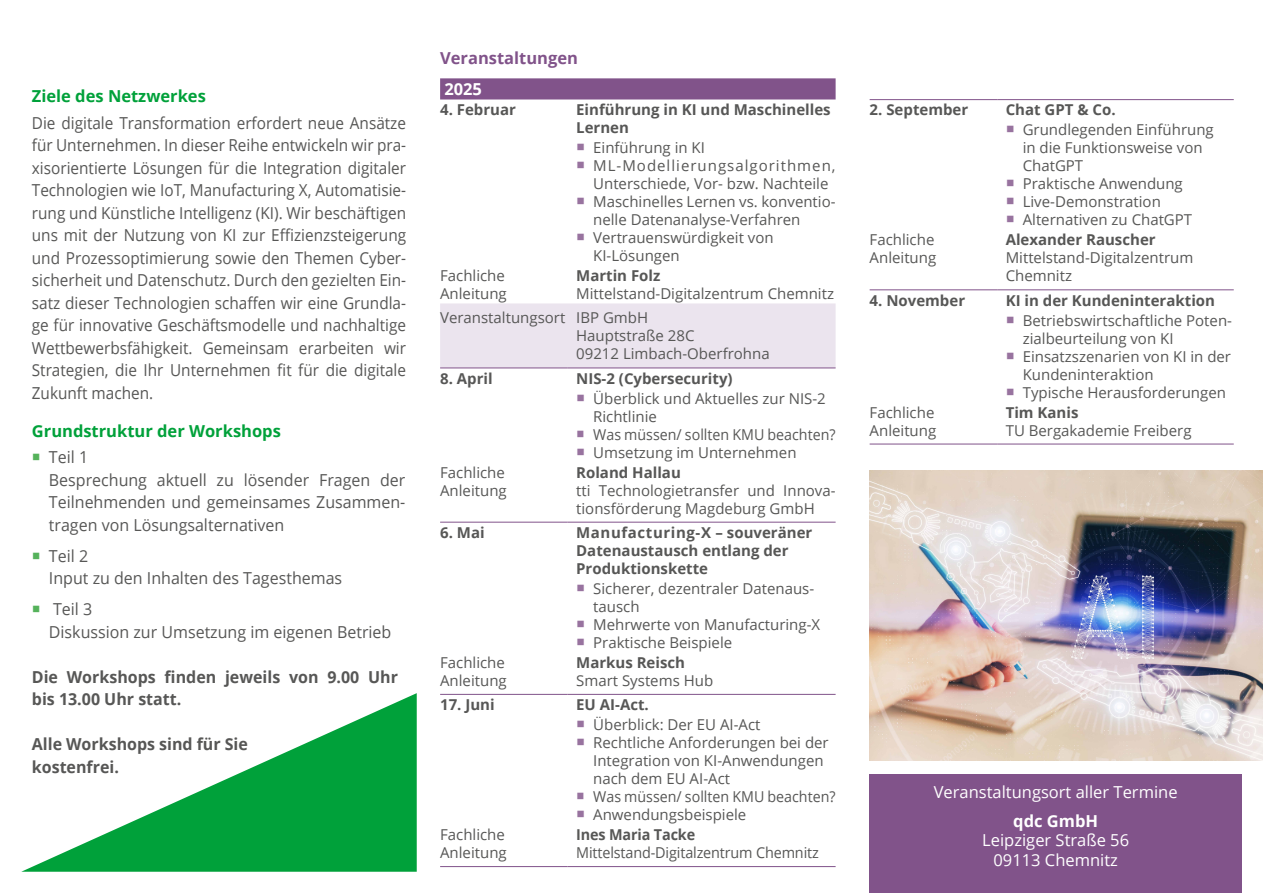
<style>
.page{position:relative;width:1263px;height:893px;background:#fff}
.page>*{position:absolute;margin:0;border:0;box-sizing:border-box;transform-origin:0 0}
.t1{font:16.5px/22.5px "Open Sans";color:#575756;text-align:justify;scale:.93 1}
.t2{font:16.5px/22.5px "Open Sans";color:#575756}
.t3{font:700 16.5px/22.5px "Open Sans";color:#575756}
.t4{font:16.5px/19.8px "Open Sans";color:#fff;text-align:center}
.t5{font:700 16.5px "Open Sans";color:#00a13a}
.t6{font:700 16.5px "Open Sans";color:#81538a}
.t7{font:700 16.5px "Open Sans";color:#fff}
.t8{font:15px/18px "Open Sans";color:#575756}
.t9{font:700 15px/18px "Open Sans";color:#575756}
.t10{font:15px "Open Sans";color:#575756;scale:.96 1}
.t11{font:700 15px "Open Sans";color:#575756;scale:.96 1}
</style>
<div class="page">
<svg style="left:21px;top:693px;width:396px;height:179px"></svg>
<div style="left:870px;top:775px;width:372px;height:118px;background:#81538a"></div>
<div style="left:440px;top:78px;width:396px;height:21px;background:#81538a"></div>
<div style="left:440px;top:303px;width:396px;height:65px;background:#ebe4ee"></div>
<hr style="left:440px;top:522px;width:128px;height:1px;background:#81538a">
<hr style="left:440px;top:694px;width:128px;height:1px;background:#81538a">
<hr style="left:440px;top:866px;width:128px;height:1px;background:#81538a">
<hr style="left:568px;top:522px;width:268px;height:1px;background:#81538a">
<hr style="left:568px;top:694px;width:268px;height:1px;background:#81538a">
<hr style="left:568px;top:866px;width:268px;height:1px;background:#81538a">
<hr style="left:440px;top:368px;width:128px;height:1px;background:#81538a">
<hr style="left:568px;top:368px;width:268px;height:1px;background:#81538a">
<hr style="left:870px;top:289px;width:127px;height:1px;background:#81538a">
<hr style="left:870px;top:444px;width:127px;height:1px;background:#81538a">
<hr style="left:997px;top:289px;width:237px;height:1px;background:#81538a">
<hr style="left:997px;top:444px;width:237px;height:1px;background:#81538a">
<hr style="left:870px;top:99px;width:127px;height:1px;background:#81538a">
<hr style="left:997px;top:99px;width:237px;height:1px;background:#81538a">
<img style="left:870px;top:471px;width:393px;height:289px">
<p class="t5" style="left:32px;top:84px;width:176px">Ziele des Netzwerkes</p>
<p class="t1" style="left:32px;top:111px;width:404px">Die digitale Transformation erfordert neue Ansätze für Unternehmen. In dieser Reihe entwickeln wir pra&shy;xisorientierte Lösungen für die Integration digitaler Technologien wie IoT, Manufacturing X, Automatisie&shy;rung und Künstliche Intelligenz (KI). Wir beschäftigen uns mit der Nutzung von KI zur Effizienzsteigerung und Prozessoptimierung sowie den Themen Cyber&shy;sicherheit und Datenschutz. Durch den gezielten Ein&shy;satz dieser Technologien schaffen wir eine Grundla&shy;ge für innovative Geschäftsmodelle und nachhaltige Wettbewerbsfähigkeit. Gemeinsam erarbeiten wir Strategien, die Ihr Unternehmen fit für die digitale Zukunft machen.</p>
<p class="t5" style="left:32px;top:419px;width:251px">Grundstruktur der Workshops</p>
<p class="t2" style="left:49px;top:446px;width:358px">Teil 1<br>Besprechung aktuell zu lösender Fragen der<br>Teilnehmenden und gemeinsames Zusammen&shy;tragen von Lösungsalternativen</p>
<p class="t2" style="left:49px;top:544px;width:295px">Teil 2<br>Input zu den Inhalten des Tagesthemas</p>
<p class="t2" style="left:49px;top:598px;width:344px">Teil 3<br>Diskussion zur Umsetzung im eigenen Betrieb</p>
<p class="t3" style="left:32px;top:665px;width:368px">Die Workshops finden jeweils von 9.00 Uhr bis 13.00 Uhr statt.</p>
<p class="t3" style="left:32px;top:733px;width:217px">Alle Workshops sind für Sie kostenfrei.</p>
<p class="t6" style="left:440px;top:47px;width:139px">Veranstaltungen</p>
<p class="t7" style="left:444px;top:78px;width:39px">2025</p>
<p class="t9" style="left:440px;top:100px;width:77px">4. Februar</p>
<p class="t9" style="left:576px;top:100px;width:256px">Einführung in KI und Maschinelles<br>Lernen</p>
<p class="t8" style="left:593px;top:138px;width:244px">Einführung in KI<br>ML-Modellierungsalgorithmen,<br>Unterschiede, Vor- bzw. Nachteile<br>Maschinelles Lernen vs. konventio&shy;nelle Datenanalyse-Verfahren<br>Vertrauenswürdigkeit von<br>KI-Lösungen</p>
<p class="t8" style="left:440px;top:266px;width:68px">Fachliche<br>Anleitung</p>
<p class="t9" style="left:576px;top:266px;width:86px">Martin Folz</p>
<p class="t8" style="left:440px;top:281px;width:395px;line-height:24.3px;text-indent:136px">Mittelstand-Digitalzentrum Chemnitz<br>Veranstaltungsort IBP GmbH</p>
<p class="t8" style="left:576px;top:327px;width:195px">Hauptstraße 28C<br>09212 Limbach-Oberfrohna</p>
<p class="t9" style="left:440px;top:369px;width:54px">8. April</p>
<p class="t9" style="left:576px;top:369px;width:158px">NIS-2 (Cybersecurity)</p>
<p class="t8" style="left:593px;top:389px;width:244px">Überblick und Aktuelles zur NIS-2<br>Richtlinie<br>Was müssen/ sollten KMU beachten?<br>Umsetzung im Unternehmen</p>
<p class="t8" style="left:440px;top:463px;width:68px">Fachliche<br>Anleitung</p>
<p class="t9" style="left:576px;top:463px;width:106px">Roland Hallau</p>
<p class="t8" style="left:576px;top:481px;width:261px">tti Technologietransfer und Innova&shy;tionsförderung Magdeburg GmbH</p>
<p class="t9" style="left:440px;top:523px;width:46px">6. Mai</p>
<p class="t9" style="left:576px;top:523px;width:238px">Manufacturing-X – souveräner<br>Datenaustausch entlang der<br>Produktionskette</p>
<p class="t8" style="left:593px;top:579px;width:228px">Sicherer, dezentraler Datenaus&shy;tausch<br>Mehrwerte von Manufacturing-X<br>Praktische Beispiele</p>
<p class="t8" style="left:440px;top:653px;width:68px">Fachliche<br>Anleitung</p>
<p class="t9" style="left:576px;top:653px;width:110px">Markus Reisch</p>
<p class="t8" style="left:576px;top:671px;width:138px">Smart Systems Hub</p>
<p class="t9" style="left:440px;top:695px;width:56px">17. Juni</p>
<p class="t9" style="left:576px;top:695px;width:74px">EU AI-Act.</p>
<p class="t8" style="left:593px;top:715px;width:244px">Überblick: Der EU AI-Act<br>Rechtliche Anforderungen bei der<br>Integration von KI-Anwendungen nach dem EU AI-Act<br>Was müssen/ sollten KMU beachten?<br>Anwendungsbeispiele</p>
<p class="t8" style="left:440px;top:825px;width:68px">Fachliche<br>Anleitung</p>
<p class="t11" style="left:576px;top:824px;width:125px">Ines Maria Tacke</p>
<p class="t10" style="left:576px;top:842px;width:254px">Mittelstand-Digitalzentrum Chemnitz</p>
<p class="t9" style="left:870px;top:101px;width:100px">2. September</p>
<p class="t9" style="left:1006px;top:101px;width:112px">Chat GPT &amp; Co.</p>
<p class="t8" style="left:1023px;top:120px;width:193px">Grundlegenden Einführung in die Funktionsweise von<br>ChatGPT<br>Praktische Anwendung<br>Live-Demonstration<br>Alternativen zu ChatGPT</p>
<p class="t8" style="left:870px;top:230px;width:68px">Fachliche<br>Anleitung</p>
<p class="t9" style="left:1006px;top:230px;width:151px">Alexander Rauscher</p>
<p class="t8" style="left:1006px;top:248px;width:189px">Mittelstand-Digitalzentrum<br>Chemnitz</p>
<p class="t9" style="left:870px;top:291px;width:97px">4. November</p>
<p class="t9" style="left:1006px;top:291px;width:211px">KI in der Kundeninteraktion</p>
<p class="t8" style="left:1023px;top:311px;width:211px">Betriebswirtschaftliche Poten&shy;zialbeurteilung von KI<br>Einsatzszenarien von KI in der<br>Kundeninteraktion<br>Typische Herausforderungen</p>
<p class="t8" style="left:870px;top:403px;width:68px">Fachliche<br>Anleitung</p>
<p class="t9" style="left:1006px;top:403px;width:74px">Tim Kanis</p>
<p class="t8" style="left:1006px;top:421px;width:187px">TU Bergakademie Freiberg</p>
<p class="t4" style="left:934px;top:782px;width:245px">Veranstaltungsort aller Termine</p>
<p class="t7" style="left:1013px;top:809px;width:86px">qdc GmbH</p>
<p class="t4" style="left:982px;top:830px;width:148px">Leipziger Straße 56<br>09113 Chemnitz</p>
</div>
